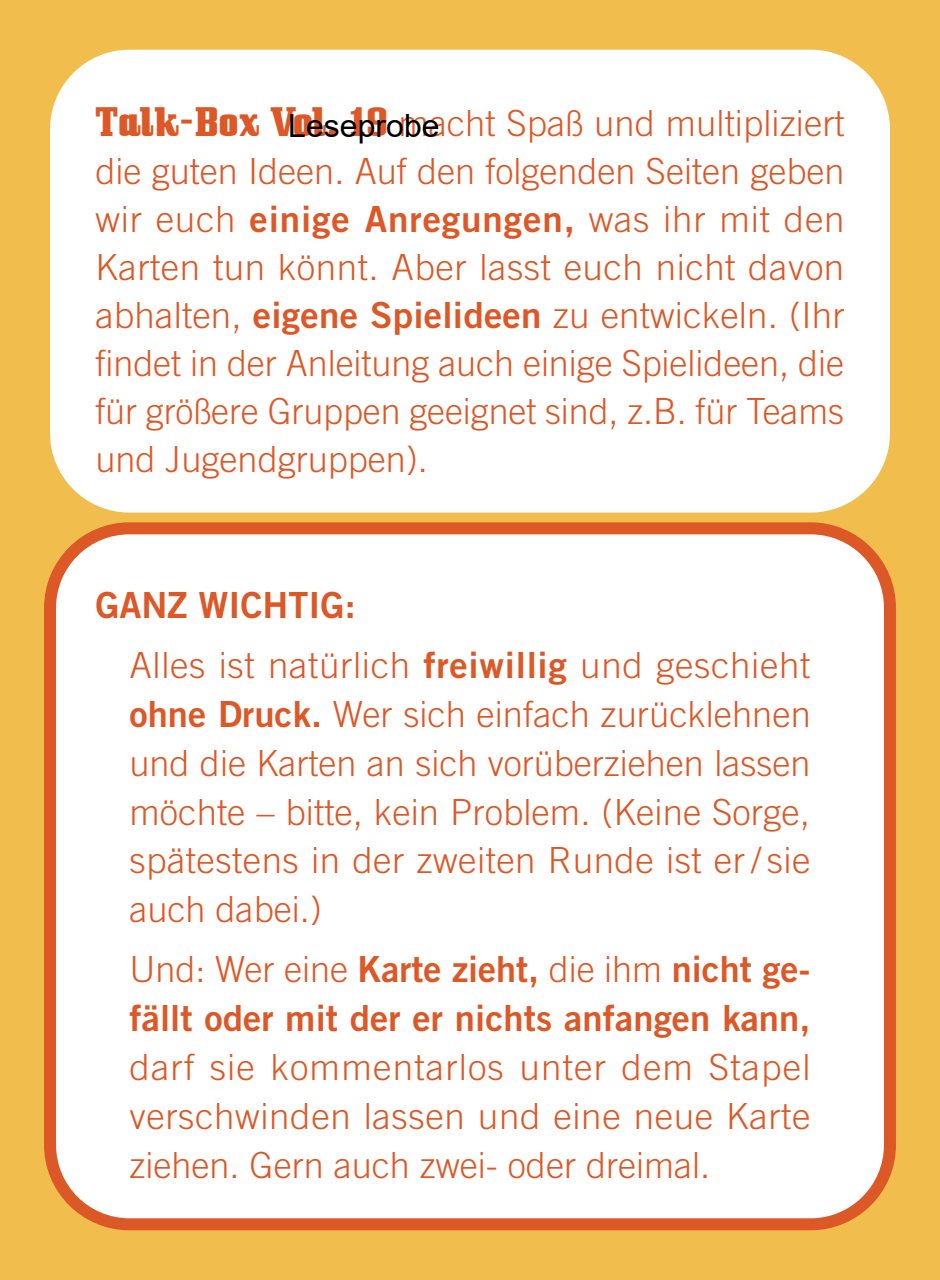
<style>
.page{position:relative;width:940px;height:1280px;background:#fff}
.page>*{position:absolute;margin:0;border:0;box-sizing:border-box;transform-origin:0 0}
.t1{font:300 36px/48px "Trade Gothic";color:#dd5827;text-align:justify}
.t2{font:36px/48.8px "Trade Gothic Bold Two";letter-spacing:.005em;color:#dd5827}
.t3{font:32px "Arial";color:#000}
.s1{font-family:"Bullpen";font-weight:400}
.s2{font-family:"Trade Gothic Bold Two";font-weight:400}
.s3{font-family:"Trade Gothic";font-weight:300}
</style>
<div class="page">
<div style="left:0;top:0;width:939px;height:1279px;background:#f1be4e"></div>
<div style="left:50px;top:50px;width:839px;height:462px;background:#fff;border-radius:79px"></div>
<div style="left:50px;top:528px;width:839px;height:696px;background:#fff;border-radius:79px"></div>
<div style="left:44px;top:522px;width:851px;height:708px;border:12px solid #dd5827;border-radius:79px"></div>
<p class="t1" style="left:95px;top:98px;width:750px"><span class="s1">Talk-Box Vol. 19</span> macht Spaß und multipliziert die guten Ideen. Auf den folgenden Seiten geben wir euch <span class="s2">einige Anregungen,</span> was ihr mit den Karten tun könnt. Aber lasst euch nicht davon abhalten, <span class="s2">eigene Spielideen</span> zu entwickeln. (Ihr findet in der Anleitung auch einige Spielideen, die für größere Gruppen geeignet sind, z.B. für Teams und Jugendgruppen).</p>
<p class="t3" style="left:288px;top:104px;width:153px">Leseprobe</p>
<p class="t2" style="left:95px;top:580px;width:261px">GANZ WICHTIG:</p>
<p class="t1" style="left:129px;top:640px;width:682px">Alles ist natürlich <span class="s2">freiwillig</span> und geschieht <span class="s2">ohne Druck.</span> Wer sich einfach zurücklehnen und die Karten an sich vorüberziehen lassen möchte – bitte, kein Problem. (Keine Sorge, spätestens in der zweiten Runde ist er/ sie auch dabei.)</p>
<p class="t2" style="left:129px;top:944px;width:682px"><span class="s3">Und: Wer eine</span> Karte zieht, <span class="s3">die ihm</span> nicht ge&shy;fällt oder mit der er nichts anfangen kann,</p>
<p class="t1" style="left:129px;top:1042px;width:682px">darf sie kommentarlos unter dem Stapel verschwinden lassen und eine neue Karte ziehen. Gern auch zwei- oder dreimal.</p>
</div>
